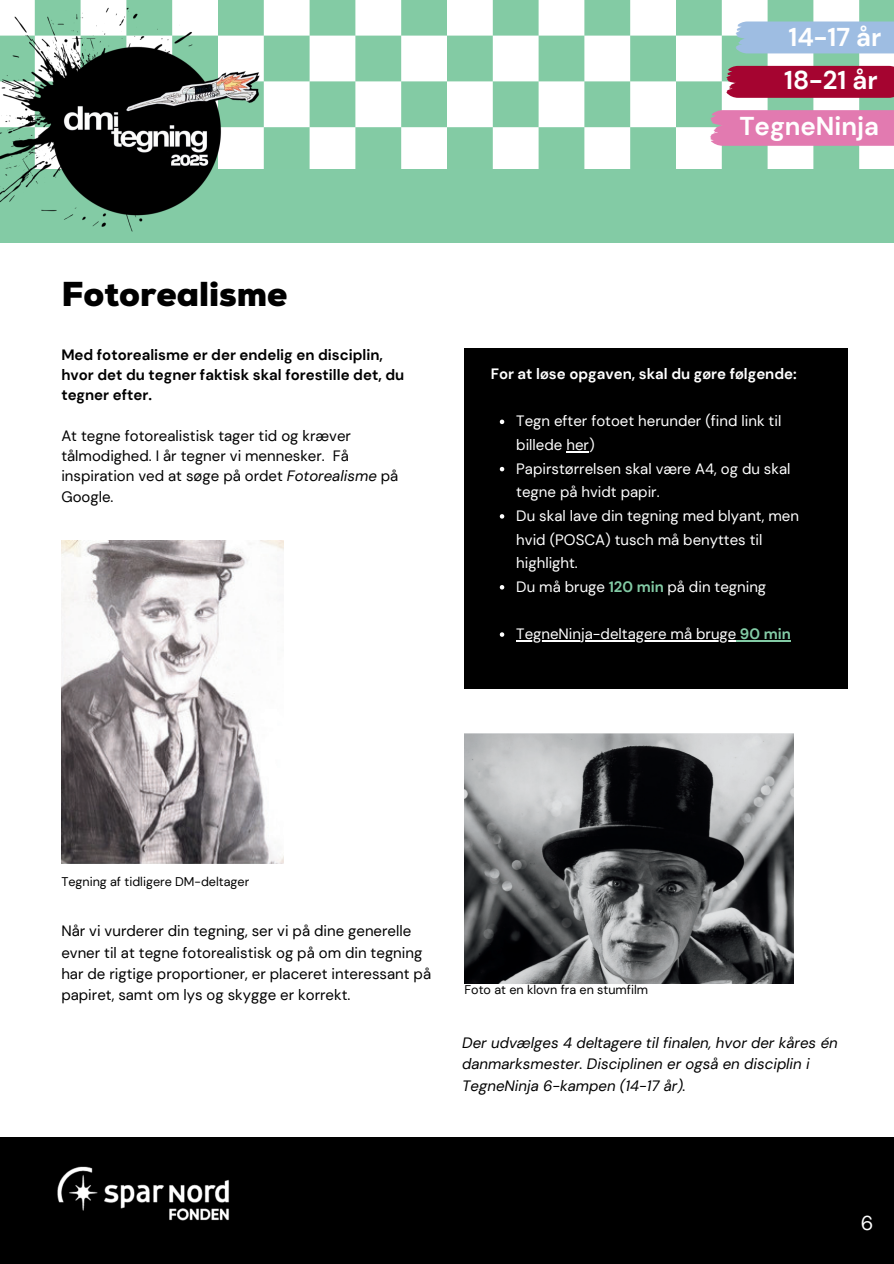
<style>
.page{position:relative;width:894px;height:1264px;background:#fff}
.page>*{position:absolute;margin:0;border:0;box-sizing:border-box;transform-origin:0 0}
.t1{font:900 34.5px "Nexa";color:#000}
.t2{font:700 25.8px "DM Sans";color:#fff}
.t3{font:20.1px "DM Sans";color:#fff}
.t4{font:15px/20.2px "DM Sans";color:#000}
.t5{font:15px/23.5px "DM Sans";color:#fff}
.t6{font:italic 15px/21.3px "DM Sans";color:#000}
.t7{font:700 15px/20.2px "DM Sans";color:#000}
.t8{font:700 15px "DM Sans";color:#fff}
.t9{font:12.6px "DM Sans";color:#000}
.s1{font-style:italic}
.s2{font-weight:700;color:#83cba5}
</style>
<div class="page">
<img style="left:0;top:0;width:893px;height:169px">
<div style="left:0;top:1136px;width:893px;height:127px;background:#000"></div>
<div style="left:0;top:169px;width:893px;height:74px;background:#83cba5"></div>
<div style="left:464px;top:348px;width:383px;height:340px;background:#000"></div>
<img style="left:61px;top:540px;width:222px;height:323px">
<img style="left:464px;top:733px;width:329px;height:250px">
<svg style="left:499px;top:419px;width:5px;height:5px"></svg>
<svg style="left:566px;top:451px;width:23px;height:1px"></svg>
<svg style="left:499px;top:467px;width:5px;height:4px"></svg>
<svg style="left:499px;top:514px;width:5px;height:4px"></svg>
<svg style="left:499px;top:585px;width:5px;height:4px"></svg>
<svg style="left:499px;top:632px;width:5px;height:5px"></svg>
<hr style="left:516px;top:640px;width:220px;height:1px;background:#fff">
<hr style="left:736px;top:640px;width:54px;height:1px;background:#83cba5">
<div style="left:722px;top:66px;width:171px;height:31px;background:#a50430"></div>
<svg style="left:731px;top:21px;width:162px;height:32px;background:#9fbfe0"></svg>
<img style="left:1px;top:0;width:272px;height:232px">
<svg style="left:705px;top:110px;width:188px;height:36px;background:#e07fb1"></svg>
<img style="left:57px;top:1166px;width:172px;height:55px">
<h1 class="t1" style="left:61px;top:272px;width:228px">Fotorealisme</h1>
<p class="t7" style="left:61px;top:344px;width:344px">Med fotorealisme er der endelig en disciplin, hvor det du tegner faktisk skal forestille det, du tegner efter.</p>
<p class="t4" style="left:61px;top:425px;width:338px">At tegne fotorealistisk tager tid og kræver tålmodighed. I år tegner vi mennesker. Få inspiration ved at søge på ordet <span class="s1">Fotorealisme</span> på Google.</p>
<h2 class="t2" style="left:788px;top:21px;width:94px">14-17 år</h2>
<h2 class="t2" style="left:783px;top:64px;width:95px">18-21 år</h2>
<h2 class="t2" style="left:739px;top:110px;width:141px">TegneNinja</h2>
<p class="t8" style="left:490px;top:364px;width:307px">For at løse opgaven, skal du gøre følgende:</p>
<p class="t5" style="left:516px;top:409px;width:284px">Tegn efter fotoet herunder (find link til billede her)<br>Papirstørrelsen skal være A4, og du skal tegne på hvidt papir.<br>Du skal lave din tegning med blyant, men hvid (POSCA) tusch må benyttes til highlight.<br>Du må bruge <span class="s2">120 min</span> på din tegning</p>
<p class="t5" style="left:516px;top:622px;width:276px">TegneNinja-deltagere må bruge <span class="s2">90 min</span></p>
<p class="t9" style="left:61px;top:873px;width:189px">Tegning af tidligere DM-deltager</p>
<p class="t4" style="left:61px;top:920px;width:371px;line-height:21.3px">Når vi vurderer din tegning, ser vi på dine generelle evner til at tegne fotorealistisk og på om din tegning har de rigtige proportioner, er placeret interessant på papiret, samt om lys og skygge er korrekt.</p>
<p class="t9" style="left:464px;top:982px;width:185px">Foto at en klovn fra en stumfilm</p>
<p class="t6" style="left:462px;top:1031px;width:377px">Der udvælges 4 deltagere til finalen, hvor der kåres én danmarksmester. Disciplinen er også en disciplin i<br>TegneNinja 6-kampen (14-17 år).</p>
<h3 class="t3" style="left:860px;top:1210px;width:14px">6</h3>
</div>
